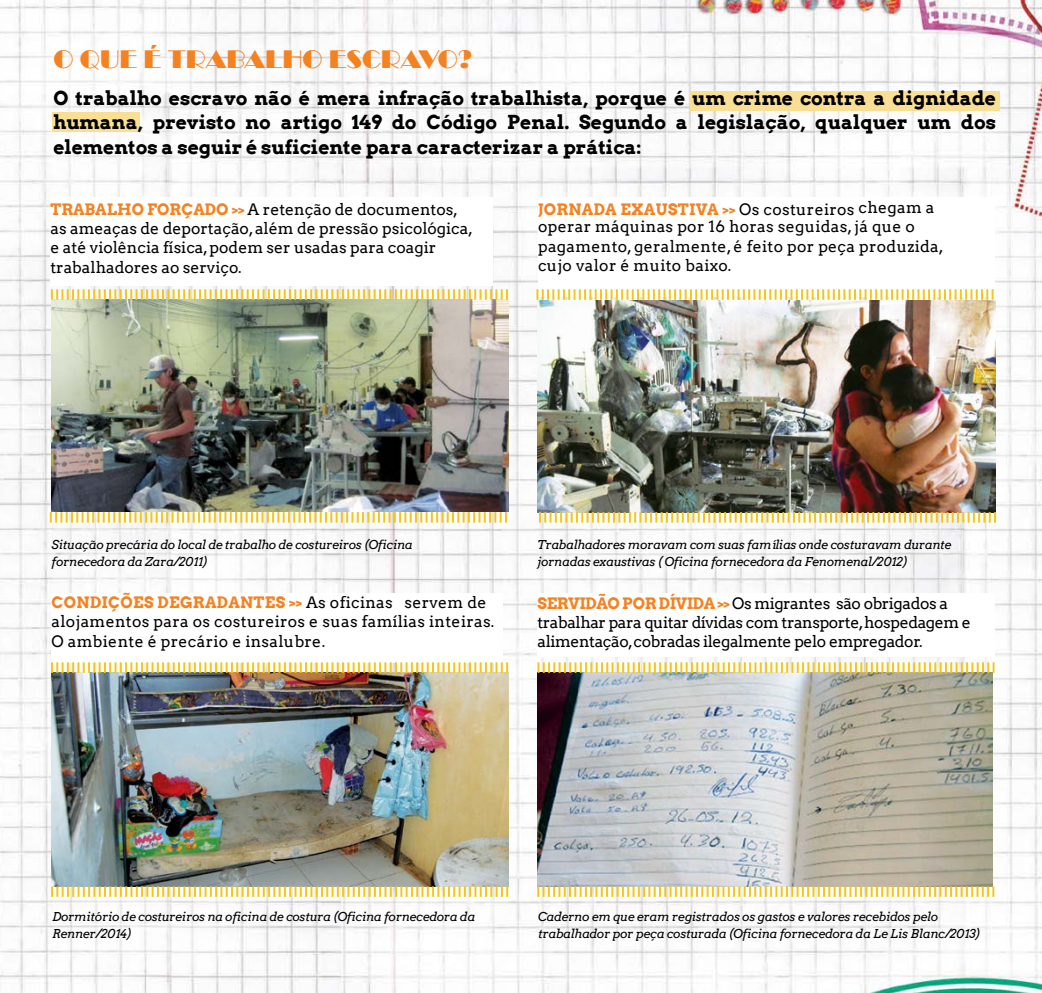
<style>
.page{position:relative;width:1042px;height:993px;background:#fff}
.page>*{position:absolute;margin:0;border:0;box-sizing:border-box;transform-origin:0 0}
.t1{font:26.25px "Broadway";color:#f58220}
.t2{font:700 19.25px/24.5px "Arvo";color:#000;text-align:justify}
.t3{font:15.75px/19.2px "Arvo";letter-spacing:.02em;color:#000}
.t4{font:15.75px/19.2px "Arvo";color:#000}
.t5{font:15.75px/19.2px "Arvo";letter-spacing:-.025em;color:#000}
.t6{font:italic 12.25px/17.5px "Arvo";letter-spacing:-.025em;color:#000}
.s1{font-weight:700;color:#f58220}
</style>
<div class="page">
<img style="left:0;top:0;width:1042px;height:992px">
<div style="left:690px;top:91px;width:309px;height:19px;background:#f9df93"></div>
<div style="left:52px;top:112px;width:87px;height:20px;background:#f9df93"></div>
<img style="left:52px;top:300px;width:456px;height:211px">
<div style="left:50px;top:197px;width:443px;height:89px;background:#fff"></div>
<div style="left:538px;top:197px;width:456px;height:100px;background:#fff"></div>
<img style="left:537px;top:300px;width:458px;height:212px">
<img style="left:52px;top:672px;width:456px;height:214px">
<div style="left:52px;top:592px;width:451px;height:70px;background:#fff"></div>
<img style="left:537px;top:672px;width:455px;height:214px">
<div style="left:537px;top:593px;width:457px;height:64px;background:#fff"></div>
<svg style="left:50px;top:512px;width:457px;height:10px"></svg>
<svg style="left:539px;top:512px;width:457px;height:10px"></svg>
<svg style="left:51px;top:662px;width:457px;height:10px"></svg>
<svg style="left:537px;top:662px;width:457px;height:10px"></svg>
<svg style="left:51px;top:289px;width:457px;height:11px"></svg>
<svg style="left:536px;top:289px;width:457px;height:11px"></svg>
<svg style="left:51px;top:886px;width:457px;height:10px"></svg>
<svg style="left:537px;top:886px;width:457px;height:10px"></svg>
<h1 class="t1" style="left:53px;top:44px;width:420px">O QUE É TRABALHO ESCRAVO?</h1>
<h2 class="t2" style="left:53px;top:85px;width:944px">O trabalho escravo não é mera infração trabalhista, porque é um crime contra a dignidade humana, previsto no artigo 149 do Código Penal. Segundo a legislação, qualquer um dos elementos a seguir é suficiente para caracterizar a prática:</h2>
<p class="t4" style="left:50px;top:199px;width:424px"><span class="s1">TRABALHO FORÇADO &gt;&gt;</span> A retenção de documentos, as ameaças de deportação, além de pressão psicológica, e até violência física, podem ser usadas para coagir trabalhadores ao serviço.</p>
<p class="t3" style="left:538px;top:200px;width:398px;line-height:17.5px"><span class="s1">JORNADA EXAUSTIVA &gt;&gt;</span> Os costureiros chegam a operar máquinas por 16 horas seguidas, já que o</p>
<p class="t3" style="left:538px;top:236px;width:407px">pagamento, geralmente, é feito por peça produzida, cujo valor é muito baixo.</p>
<p class="t6" style="left:52px;top:535px;width:363px">Situação precária do local de trabalho de costureiros (Oficina fornecedora da Zara/2011)</p>
<p class="t6" style="left:537px;top:535px;width:416px">Trabalhadores moravam com suas famílias onde costuravam durante jornadas exaustivas ( Oficina fornecedora da Fenomenal/2012)</p>
<p class="t3" style="left:52px;top:592px;width:444px"><span class="s1">CONDIÇÕES DEGRADANTES &gt;&gt;</span> As oficinas servem de alojamentos para os costureiros e suas famílias inteiras.<br>O ambiente é precário e insalubre.</p>
<p class="t5" style="left:537px;top:593px;width:435px"><span class="s1">SERVIDÃO POR DÍVIDA &gt;&gt;</span> Os migrantes são obrigados a trabalhar para quitar dívidas com transporte,hospedagem e alimentação,cobradas ilegalmente pelo empregador.</p>
<p class="t6" style="left:52px;top:907px;width:424px">Dormitório de costureiros na oficina de costura (Oficina fornecedora da<br>Renner/2014)</p>
<p class="t6" style="left:538px;top:907px;width:445px">Caderno em que eram registrados os gastos e valores recebidos pelo trabalhador por peça costurada (Oficina fornecedora da Le Lis Blanc/2013)</p>
</div>
